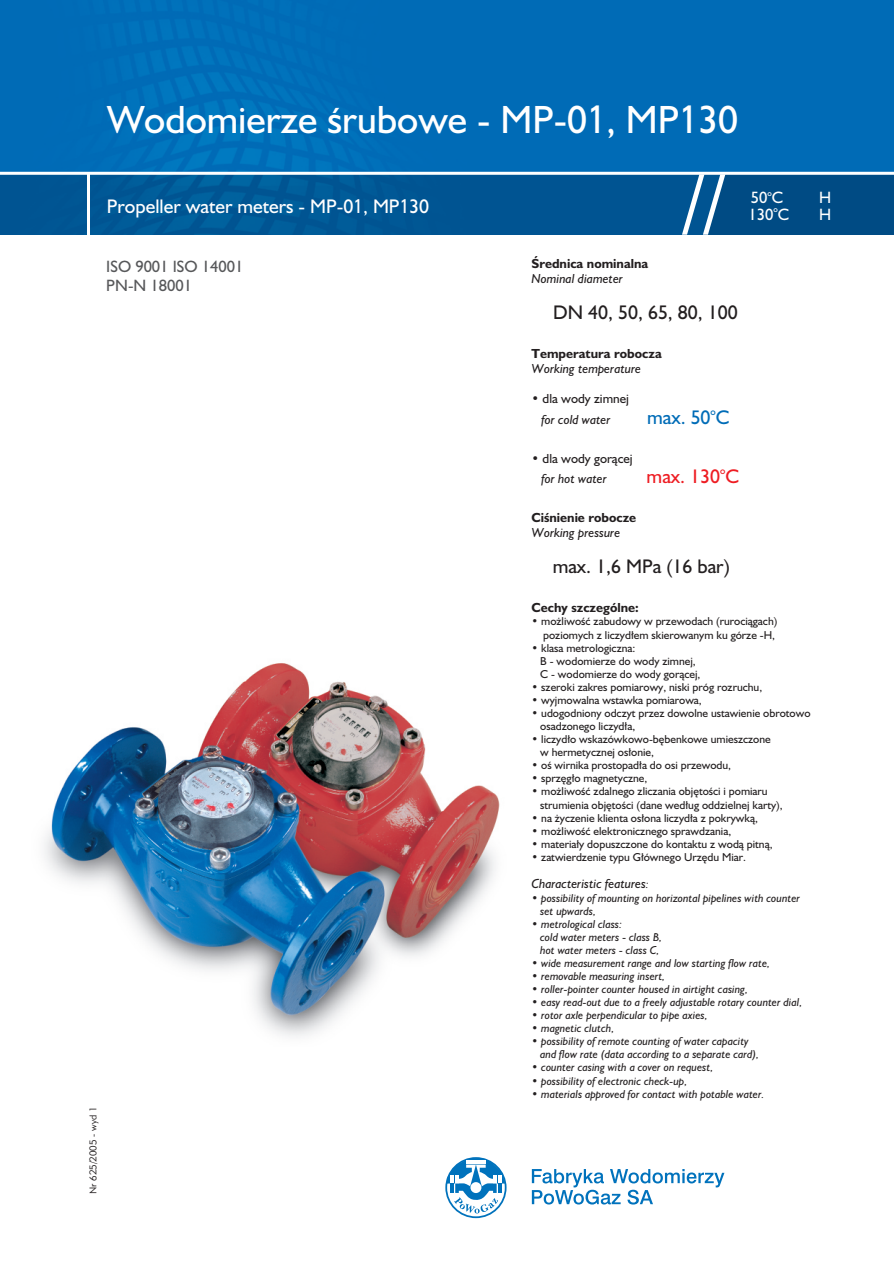
<style>
.page{position:relative;width:894px;height:1263px;background:#fff}
.page>*{position:absolute;margin:0;border:0;box-sizing:border-box;transform-origin:0 0}
.t1{font:36px "Humanst 521 PL";color:#fff}
.t2{font:18px "Humanst 521 PL";color:#231f20}
.t3{font:18px "Humanst 521 PL";color:#fff}
.t4{font:18px "Humanst 521 PL";color:#ee1d23}
.t5{font:18px "Humanst 521 PL";color:#006cb7}
.t6{font:15px/19.6px "Humanst 521 PL";color:#57585a}
.t7{font:15px "Humanst 521 PL";color:#fff}
.t8{font:italic 12px "Humanst 521 PL";color:#231f20}
.t9{font:700 12px "Humanst 521 PL";color:#231f20}
.t10{font:12px "Humanst 521 PL";color:#231f20}
.t11{font:10.5px/13px "Humanst 521 PL";color:#231f20}
.t12{font:italic 10.5px/13px "Humanst 521 PL";color:#231f20}
.t13{font:9px "Geometr 415 Lt PL";color:#231f20}
.t14{font:9px "Humanst 521 PL";color:#006cb7}
.t15{font:9px "Humanst 521 PL";color:#ee1d23}
.t16{font:7.5px "Humanst 521 PL";color:#fff}
.s1{font-family:"Zurich Cn PL"}
.s2{font-size:10.5px}
</style>
<div class="page">
<img style="left:0;top:0;width:894px;height:234px">
<svg style="left:682px;top:175px;width:43px;height:60px"></svg>
<hr style="left:87px;top:173px;width:3px;height:62px;background:#fff">
<hr style="left:0;top:172px;width:894px;height:3px;background:#fff">
<img style="left:44px;top:663px;width:456px;height:374px">
<svg style="left:445px;top:1157px;width:62px;height:61px"></svg>
<div style="left:470px;top:1182px;width:11px;height:11px;background:#fff;border-radius:50%"></div>
<hr style="left:466px;top:1161px;width:20px;height:3px;background:#fff">
<svg style="left:532px;top:1169px;width:192px;height:36px"></svg>
<h1 class="t1" style="left:107px;top:107px;width:632px">Wodomierze śrubowe - MP-0<span class="s1">1</span>, MP<span class="s1">1</span>30</h1>
<h2 class="t3" style="left:107px;top:200px;width:324px">Propeller water meters - MP-0<span class="s1">1</span>, MP<span class="s1">1</span>30</h2>
<h3 class="t6" style="left:106px;top:258px;width:139px">ISO 9001 ISO 14001<br>PN-N 18001</h3>
<p class="t13" style="left:90px;top:1194px;width:89px;rotate:-90deg">Nr 625/2005 - wyd 1</p>
<h3 class="t7" style="left:751px;top:192px;width:34px">50 C</h3>
<h3 class="t7" style="left:819px;top:192px;width:14px">H</h3>
<p class="t16" style="left:773px;top:207px;width:6px">o</p>
<p class="t16" style="left:767px;top:190px;width:6px">o</p>
<h3 class="t7" style="left:749px;top:209px;width:42px">130 C</h3>
<h3 class="t7" style="left:819px;top:209px;width:14px">H</h3>
<p class="t9" style="left:532px;top:259px;width:118px">Średnica nominalna</p>
<p class="t8" style="left:532px;top:274px;width:93px">Nominal diameter</p>
<h2 class="t2" style="left:553px;top:306px;width:186px">DN 40, 50, 65, 80, 100</h2>
<p class="t9" style="left:532px;top:349px;width:132px">Temperatura robocza</p>
<p class="t8" style="left:532px;top:364px;width:111px">Working temperature</p>
<p class="t10" style="left:532px;top:394px;width:99px">• dla wody zimnej</p>
<p class="t8" style="left:541px;top:415px;width:71px">for cold water</p>
<p class="t10" style="left:532px;top:454px;width:103px">• dla wody gorącej</p>
<p class="t8" style="left:541px;top:475px;width:67px">for hot water</p>
<p class="t9" style="left:532px;top:513px;width:106px">Ciśnienie robocze</p>
<p class="t8" style="left:532px;top:528px;width:90px">Working pressure</p>
<h2 class="t2" style="left:553px;top:560px;width:179px">max. 1,6 MPa (16 bar)</h2>
<p class="t9" style="left:532px;top:603px;width:109px">Cechy szczególne:</p>
<p class="t11" style="left:532px;top:616px;width:247px;text-align:right">• możliwość zabudowy w przewodach (rurociągach) poziomych z liczydłem skierowanym ku górze -H,</p>
<p class="t11" style="left:540px;top:643px;width:162px;text-indent:-9px">• klasa metrologiczna:<br>B - wodomierze do wody zimnej,<br>C - wodomierze do wody gorącej,</p>
<p class="t11" style="left:532px;top:682px;width:232px">• szeroki zakres pomiarowy, niski próg rozruchu,</p>
<p class="t11" style="left:532px;top:695px;width:172px">• wyjmowalna wstawka pomiarowa,</p>
<p class="t11" style="left:540px;top:708px;width:272px;text-indent:-9px">• udogodniony odczyt przez dowolne ustawienie obrotowo osadzonego liczydła,</p>
<p class="t11" style="left:540px;top:734px;width:232px;text-indent:-9px">• liczydło wskazówkowo-bębenkowe umieszczone w hermetycznej osłonie,</p>
<p class="t11" style="left:532px;top:760px;width:201px">• oś wirnika prostopadła do osi przewodu,</p>
<p class="t11" style="left:532px;top:773px;width:117px">• sprzęgło magnetyczne,</p>
<p class="t11" style="left:540px;top:786px;width:244px;text-indent:-9px">• możliwość zdalnego zliczania objętości i pomiaru strumienia objętości (dane według oddzielnej karty),</p>
<p class="t11" style="left:532px;top:813px;width:228px">• na życzenie klienta osłona liczydła z pokrywką,</p>
<p class="t11" style="left:532px;top:826px;width:201px">• możliwość elektronicznego sprawdzania,</p>
<p class="t11" style="left:532px;top:839px;width:243px">• materiały dopuszczone do kontaktu z wodą pitną,</p>
<p class="t11" style="left:532px;top:852px;width:216px">• zatwierdzenie typu Głównego Urzędu Miar.</p>
<p class="t8" style="left:532px;top:880px;width:119px">Characteristic features<span class="s2">:</span></p>
<p class="t12" style="left:540px;top:893px;width:261px;text-indent:-9px">• possibility of mounting on horizontal pipelines with counter set upwards,</p>
<p class="t12" style="left:540px;top:919px;width:123px;text-indent:-9px">• metrological class:<br>cold water meters - class B, hot water meters - class C,</p>
<p class="t12" style="left:532px;top:958px;width:240px">• wide measurement range and low starting flow rate,</p>
<p class="t12" style="left:532px;top:971px;width:135px">• removable measuring insert,</p>
<p class="t12" style="left:532px;top:1010px;width:178px">• rotor axle perpendicular to pipe axies,</p>
<p class="t12" style="left:532px;top:1023px;width:84px">• magnetic clutch,</p>
<p class="t12" style="left:540px;top:1036px;width:220px;text-indent:-9px">• possibility of remote counting of water capacity and flow rate (data according to a separate card),</p>
<p class="t12" style="left:532px;top:1062px;width:183px">• counter casing with a cover on request,</p>
<p class="t12" style="left:532px;top:1075px;width:157px">• possibility of electronic check-up,</p>
<p class="t12" style="left:532px;top:1089px;width:234px">• materials approved for contact with potable water.</p>
<h2 class="t5" style="left:647px;top:410px;width:84px">max. 50 C</h2>
<p class="t14" style="left:711px;top:408px;width:7px">o</p>
<h2 class="t4" style="left:647px;top:470px;width:94px">max. 130 C</h2>
<p class="t15" style="left:720px;top:468px;width:7px">o</p>
<p class="t12" style="left:532px;top:984px;width:218px">• roller-pointer counter housed in airtight casing,</p>
<p class="t12" style="left:532px;top:997px;width:272px">• easy read-out due to a freely adjustable rotary counter dial,</p>
</div>
